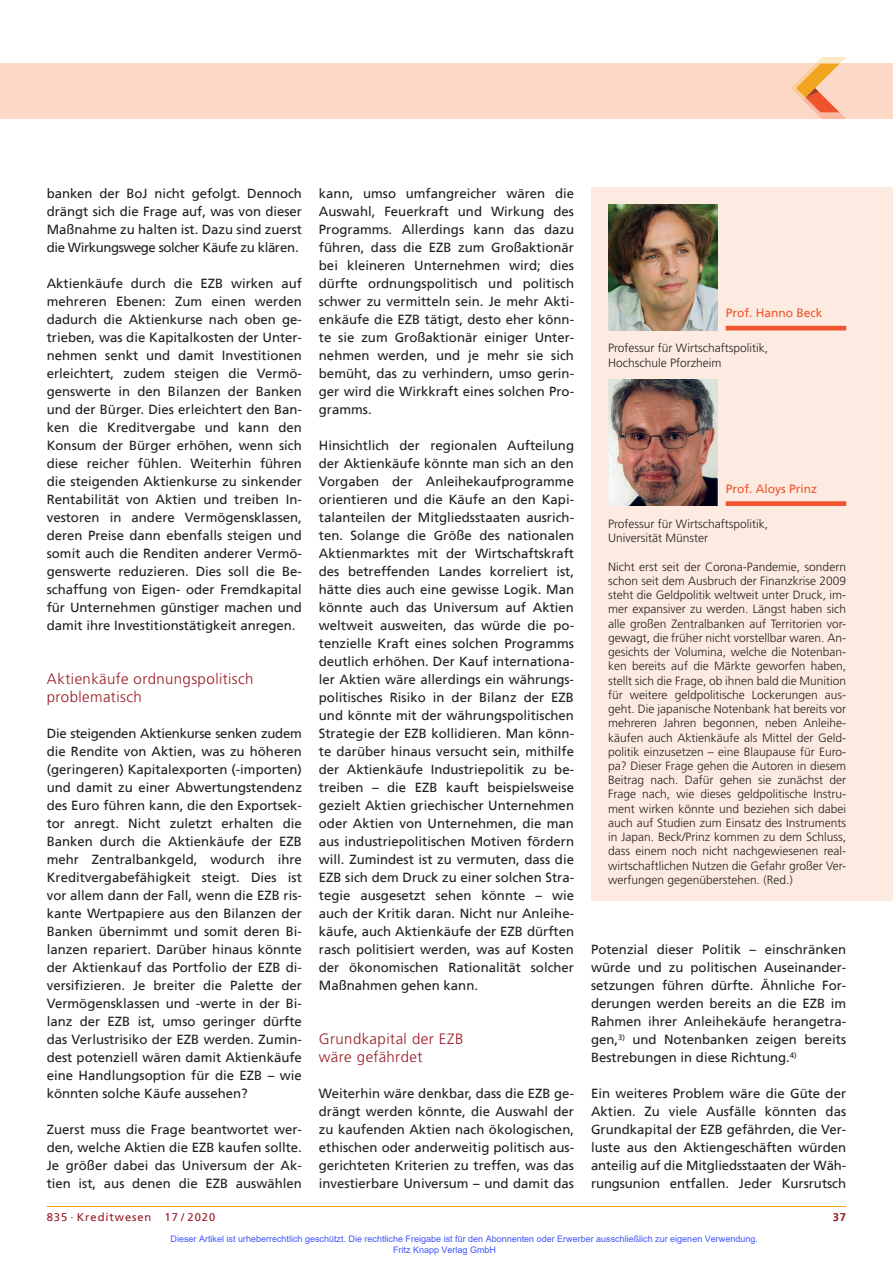
<style>
.page{position:relative;width:893px;height:1263px;background:#fff}
.page>*{position:absolute;margin:0;border:0;box-sizing:border-box;transform-origin:0 0}
.t1{font:300 15px/18px "Frutiger";letter-spacing:.025em;color:#981a26}
.t2{font:13.2px/18px "Frutiger";color:#231f20;text-align:justify}
.t3{font:300 12px/14.2px "Frutiger";color:#231f20}
.t4{font:12px "Frutiger";color:#f0542e}
.t5{font:11.25px "Frutiger";letter-spacing:.08em;color:#981a26}
.t6{font:700 11.25px "Frutiger";color:#981a26}
.t7{font:9px/10.8px "Arial";color:#4054ff}
</style>
<div class="page">
<hr style="left:47px;top:1206px;width:799px;height:1px;background:#f1a31e">
<div style="left:0;top:64px;width:893px;height:55px;background:#fcd9c7"></div>
<svg style="left:791px;top:57px;width:55px;height:62px"></svg>
<div style="left:591px;top:187px;width:302px;height:713px;background:#fdebe1"></div>
<img style="left:608px;top:204px;width:109px;height:126px">
<hr style="left:726px;top:326px;width:120px;height:4px;background:#f0542e">
<img style="left:608px;top:380px;width:109px;height:126px">
<div style="left:726px;top:501px;width:120px;height:5px;background:#f0542e"></div>
<p class="t2" style="left:47px;top:185px;width:257px">banken der BoJ nicht gefolgt. Dennoch drängt sich die Frage auf, was von dieser Maßnahme zu halten ist. Dazu sind zuerst die Wirkungswege solcher Käufe zu klären.</p>
<p class="t2" style="left:47px;top:275px;width:257px">Aktienkäufe durch die EZB wirken auf mehreren Ebenen: Zum einen werden dadurch die Aktienkurse nach oben ge&shy;trieben, was die Kapitalkosten der Unter&shy;nehmen senkt und damit Investitionen erleichtert, zudem steigen die Vermö&shy;genswerte in den Bilanzen der Banken und der Bürger. Dies erleichtert den Ban&shy;ken die Kreditvergabe und kann den Konsum der Bürger erhöhen, wenn sich diese reicher fühlen. Weiterhin führen die steigenden Aktienkurse zu sinkender Rentabilität von Aktien und treiben In&shy;vestoren in andere Vermögensklassen, deren Preise dann ebenfalls steigen und somit auch die Renditen anderer Vermö&shy;genswerte reduzieren. Dies soll die Be&shy;schaffung von Eigen- oder Fremdkapital für Unternehmen günstiger machen und damit ihre Investitionstätigkeit anregen.</p>
<p class="t1" style="left:47px;top:670px;width:208px">Aktienkäufe ordnungspolitisch problematisch</p>
<p class="t2" style="left:47px;top:725px;width:257px">Die steigenden Aktienkurse senken zudem die Rendite von Aktien, was zu höheren (geringeren) Kapitalexporten (-importen) und damit zu einer Abwertungstendenz des Euro führen kann, die den Exportsek&shy;tor anregt. Nicht zuletzt erhalten die Banken durch die Aktienkäufe der EZB mehr Zentralbankgeld, wodurch ihre Kreditvergabefähigkeit steigt. Dies ist vor allem dann der Fall, wenn die EZB ris&shy;kante Wertpapiere aus den Bilanzen der Banken übernimmt und somit deren Bi&shy;lanzen repariert. Darüber hinaus könnte der Aktienkauf das Portfolio der EZB di&shy;versifizieren. Je breiter die Palette der Vermögensklassen und -werte in der Bi&shy;lanz der EZB ist, umso geringer dürfte das Verlustrisiko der EZB werden. Zumin&shy;dest potenziell wären damit Aktienkäufe eine Handlungsoption für die EZB – wie könnten solche Käufe aussehen?</p>
<p class="t2" style="left:47px;top:1121px;width:257px">Zuerst muss die Frage beantwortet wer&shy;den, welche Aktien die EZB kaufen sollte.<br>Je größer dabei das Universum der Ak&shy;tien ist, aus denen die EZB auswählen</p>
<p class="t2" style="left:319px;top:185px;width:257px">kann, umso umfangreicher wären die Auswahl, Feuerkraft und Wirkung des Programms. Allerdings kann das dazu führen, dass die EZB zum Großaktionär bei kleineren Unternehmen wird; dies dürfte ordnungspolitisch und politisch schwer zu vermitteln sein. Je mehr Akti&shy;enkäufe die EZB tätigt, desto eher könn&shy;te sie zum Großaktionär einiger Unter&shy;nehmen werden, und je mehr sie sich bemüht, das zu verhindern, umso gerin&shy;ger wird die Wirkkraft eines solchen Pro&shy;gramms.</p>
<p class="t2" style="left:319px;top:437px;width:257px">Hinsichtlich der regionalen Aufteilung der Aktienkäufe könnte man sich an den Vorgaben der Anleihekaufprogramme orientieren und die Käufe an den Kapi&shy;talanteilen der Mitgliedsstaaten ausrich&shy;ten. Solange die Größe des nationalen Aktienmarktes mit der Wirtschaftskraft des betreffenden Landes korreliert ist, hätte dies auch eine gewisse Logik. Man könnte auch das Universum auf Aktien weltweit ausweiten, das würde die po&shy;tenzielle Kraft eines solchen Programms deutlich erhöhen. Der Kauf internationa&shy;ler Aktien wäre allerdings ein währungs&shy;politisches Risiko in der Bilanz der EZB und könnte mit der währungspolitischen Strategie der EZB kollidieren. Man könn&shy;te darüber hinaus versucht sein, mithilfe der Aktienkäufe Industriepolitik zu be&shy;treiben – die EZB kauft beispielsweise gezielt Aktien griechischer Unternehmen oder Aktien von Unternehmen, die man aus industriepolitischen Motiven fördern will. Zumindest ist zu vermuten, dass die EZB sich dem Druck zu einer solchen Stra&shy;tegie ausgesetzt sehen könnte – wie auch der Kritik daran. Nicht nur Anleihe&shy;käufe, auch Aktienkäufe der EZB dürften rasch politisiert werden, was auf Kosten der ökonomischen Rationalität solcher Maßnahmen gehen kann.</p>
<p class="t1" style="left:319px;top:1030px;width:146px">Grundkapital der EZB wäre gefährdet</p>
<p class="t2" style="left:319px;top:1085px;width:257px">Weiterhin wäre denkbar, dass die EZB ge&shy;drängt werden könnte, die Auswahl der zu kaufenden Aktien nach ökologischen, ethischen oder anderweitig politisch aus&shy;gerichteten Kriterien zu treffen, was das investierbare Universum – und damit das</p>
<p class="t4" style="left:726px;top:308px;width:98px">Prof. Hanno Beck</p>
<p class="t3" style="left:608px;top:341px;width:162px">Professur für Wirtschaftspolitik,<br>Hochschule Pforzheim</p>
<p class="t4" style="left:726px;top:483px;width:93px">Prof. Aloys Prinz</p>
<p class="t3" style="left:608px;top:517px;width:162px">Professur für Wirtschaftspolitik,<br>Universität Münster</p>
<p class="t3" style="left:608px;top:559px;width:240px;text-align:justify">Nicht erst seit der Corona-Pandemie, sondern schon seit dem Ausbruch der Finanzkrise 2009 steht die Geldpolitik weltweit unter Druck, im&shy;mer expansiver zu werden. Längst haben sich alle großen Zentralbanken auf Territorien vor&shy;gewagt, die früher nicht vorstellbar waren. An&shy;gesichts der Volumina, welche die Notenban&shy;ken bereits auf die Märkte geworfen haben, stellt sich die Frage, ob ihnen bald die Munition für weitere geldpolitische Lockerungen aus&shy;geht. Die japanische Notenbank hat bereits vor mehreren Jahren begonnen, neben Anleihe&shy;käufen auch Aktienkäufe als Mittel der Geld&shy;politik einzusetzen – eine Blaupause für Euro&shy;pa? Dieser Frage gehen die Autoren in diesem Beitrag nach. Dafür gehen sie zunächst der Frage nach, wie dieses geldpolitische Instru&shy;ment wirken könnte und beziehen sich dabei auch auf Studien zum Einsatz des Instruments in Japan. Beck/Prinz kommen zu dem Schluss, dass einem noch nicht nachgewiesenen real&shy;wirtschaftlichen Nutzen die Gefahr großer Ver&shy;werfungen gegenüberstehen. (Red.)</p>
<p class="t2" style="left:591px;top:941px;width:257px">Potenzial dieser Politik – einschränken würde und zu politischen Auseinander&shy;setzungen führen dürfte. Ähnliche For&shy;derungen werden bereits an die EZB im Rahmen ihrer Anleihekäufe herangetra&shy;gen,<sup>3)</sup> und Notenbanken zeigen bereits Bestrebungen in diese Richtung.<sup>4)</sup></p>
<p class="t2" style="left:591px;top:1085px;width:257px">Ein weiteres Problem wäre die Güte der Aktien. Zu viele Ausfälle könnten das Grundkapital der EZB gefährden, die Ver&shy;luste aus den Aktiengeschäften würden anteilig auf die Mitgliedsstaaten der Wäh&shy;rungsunion entfallen. Jeder Kursrutsch</p>
<p class="t5" style="left:47px;top:1211px;width:170px">835 · Kreditwesen 17 / 2020</p>
<p class="t6" style="left:833px;top:1211px;width:15px">37</p>
<p class="t7" style="left:393px;top:1233px;width:366px;text-indent:-223px">Dieser Artikel ist urheberrechtlich geschützt. Die rechtliche Freigabe ist für den Abonnenten oder Erwerber ausschließlich zur eigenen Verwendung.<br>Fritz Knapp Verlag GmbH</p>
</div>
